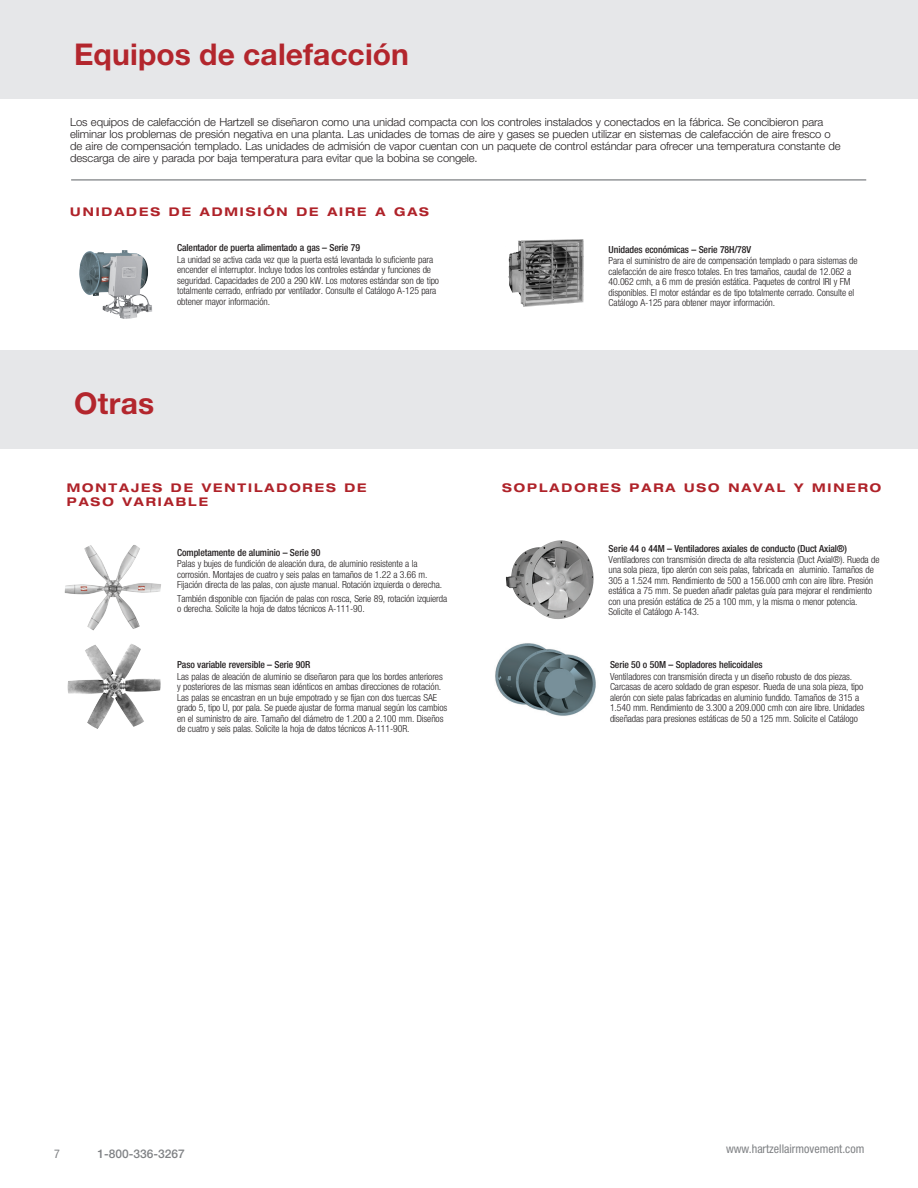
<style>
.page{position:relative;width:918px;height:1188px;background:#fff}
.page>*{position:absolute;margin:0;border:0;box-sizing:border-box;transform-origin:0 0}
.t1{font:700 30px "Helvetica Neue LT Std";letter-spacing:.005em;color:#b3262d}
.Subhead_Para{font:700 expanded 12px/13.5px "Helvetica Neue";letter-spacing:.16em;color:#af2229}
.t2{font:condensed 12px "Helvetica Neue LT Std";color:#808285}
.t3{font:500 12px "Helvetica Neue LT Std";color:#808285}
.Body_para{font:300 11.25px/12px "Helvetica Neue LT Std";letter-spacing:-.01em;color:#231f20}
.Equip_body{font:300 condensed 9.75px/10.5px "Helvetica Neue LT Std";letter-spacing:-.01em;color:#231f20}
.Equip_head{font:500 condensed 9.75px "Helvetica Neue LT Std";letter-spacing:-.01em;color:#231f20}
</style>
<div class="page">
<img style="left:79px;top:250px;width:73px;height:69px">
<img style="left:68px;top:644px;width:93px;height:85px">
<img style="left:517px;top:540px;width:43px;height:19px">
<img style="left:495px;top:643px;width:101px;height:73px">
<img style="left:513px;top:239px;width:70px;height:14px">
<img style="left:65px;top:545px;width:68px;height:49px">
<div style="left:0;top:0;width:918px;height:99px;background:#e6e7e9"></div>
<div style="left:0;top:350px;width:918px;height:99px;background:#e6e7e9"></div>
<hr style="left:71px;top:179px;width:795px;height:2px;background:#939598">
<p class="t1" style="left:74px;top:35px;width:336px">Equipos de calefacción</p>
<p class="Body_para" style="left:70px;top:115px;width:772px">Los equipos de calefacción de Hartzell se diseñaron como una unidad compacta con los controles instalados y conectados en la fábrica. Se concibieron para eliminar los problemas de presión negativa en una planta. Las unidades de tomas de aire y gases se pueden utilizar en sistemas de calefacción de aire fresco o de aire de compensación templado. Las unidades de admisión de vapor cuentan con un paquete de control estándar para ofrecer una temperatura constante de descarga de aire y parada por baja temperatura para evitar que la bobina se congele.</p>
<p class="Subhead_Para" style="left:70px;top:205px;width:360px">UNIDADES DE ADMISIÓN DE AIRE A GAS</p>
<p class="Equip_head" style="left:177px;top:242px;width:184px">Calentador de puerta alimentado a gas – Serie 79</p>
<p class="Equip_body" style="left:177px;top:254px;width:263px">La unidad se activa cada vez que la puerta está levantada lo suficiente para encender el interruptor. Incluye todos los controles estándar y funciones de seguridad. Capacidades de 200 a 290 kW. Los motores estándar son de tipo totalmente cerrado, enfriado por ventilador. Consulte el Catálogo A-125 para obtener mayor información.</p>
<p class="t1" style="left:74px;top:385px;width:82px">Otras</p>
<p class="Equip_head" style="left:609px;top:244px;width:144px">Unidades económicas – Serie 78H/78V</p>
<p class="Equip_body" style="left:609px;top:255px;width:251px">Para el suministro de aire de compensación templado o para sistemas de calefacción de aire fresco totales. En tres tamaños, caudal de 12.062 a 40.062 cmh, a 6 mm de presión estática. Paquetes de control IRI y FM disponibles. El motor estándar es de tipo totalmente cerrado. Consulte el Catálogo A-125 para obtener mayor información.</p>
<p class="Subhead_Para" style="left:67px;top:481px;width:301px">MONTAJES DE VENTILADORES DE<br>PASO VARIABLE</p>
<p class="Subhead_Para" style="left:502px;top:481px;width:381px">SOPLADORES PARA USO NAVAL Y MINERO</p>
<p class="Equip_head" style="left:177px;top:547px;width:145px">Completamente de aluminio – Serie 90</p>
<p class="Equip_body" style="left:177px;top:559px;width:266px">Palas y bujes de fundición de aleación dura, de aluminio resistente a la corrosión. Montajes de cuatro y seis palas en tamaños de 1.22 a 3.66 m.<br>Fijación directa de las palas, con ajuste manual. Rotación izquierda o derecha.</p>
<p class="Equip_body" style="left:177px;top:593px;width:272px">También disponible con fijación de palas con rosca, Serie 89, rotación izquierda o derecha. Solicite la hoja de datos técnicos A-111-90.</p>
<p class="Equip_head" style="left:177px;top:659px;width:135px">Paso variable reversible – Serie 90R</p>
<p class="Equip_body" style="left:177px;top:671px;width:272px">Las palas de aleación de aluminio se diseñaron para que los bordes anteriores y posteriores de las mismas sean idénticos en ambas direcciones de rotación.<br>Las palas se encastran en un buje empotrado y se fijan con dos tuercas SAE grado 5, tipo U, por pala. Se puede ajustar de forma manual según los cambios en el suministro de aire. Tamaño del diámetro de 1.200 a 2.100 mm. Diseños de cuatro y seis palas. Solicite la hoja de datos técnicos A-111-90R.</p>
<p class="Equip_head" style="left:609px;top:543px;width:240px">Serie 44 o 44M – Ventiladores axiales de conducto (Duct Axial®)</p>
<p class="Equip_body" style="left:609px;top:554px;width:272px">Ventiladores con transmisión directa de alta resistencia (Duct Axial®). Rueda de una sola pieza, tipo alerón con seis palas, fabricada en aluminio. Tamaños de 305 a 1.524 mm. Rendimiento de 500 a 156.000 cmh con aire libre. Presión estática a 75 mm. Se pueden añadir paletas guía para mejorar el rendimiento con una presión estática de 25 a 100 mm, y la misma o menor potencia.<br>Solicite el Catálogo A-143.</p>
<p class="Equip_head" style="left:610px;top:659px;width:154px">Serie 50 o 50M – Sopladores helicoidales</p>
<p class="Equip_body" style="left:610px;top:671px;width:256px">Ventiladores con transmisión directa y un diseño robusto de dos piezas.<br>Carcasas de acero soldado de gran espesor. Rueda de una sola pieza, tipo alerón con siete palas fabricadas en aluminio fundido. Tamaños de 315 a 1.540 mm. Rendimiento de 3.300 a 209.000 cmh con aire libre. Unidades diseñadas para presiones estáticas de 50 a 125 mm. Solicite el Catálogo</p>
<p class="t2" style="left:54px;top:1147px;width:7px">7</p>
<p class="t3" style="left:97px;top:1146px;width:89px">1-800-336-3267</p>
<p class="t2" style="left:726px;top:1142px;width:140px">www.hartzellairmovement.com</p>
</div>
